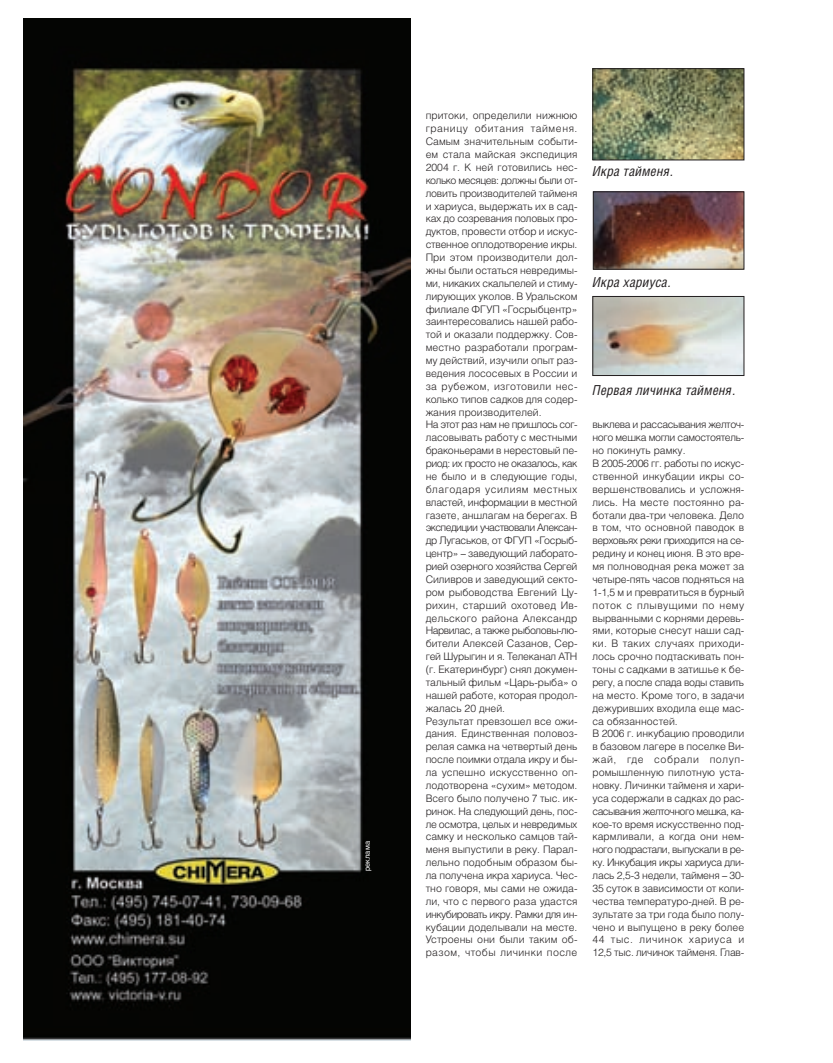
<style>
.page{position:relative;width:833px;height:1063px;background:#fff}
.page>*{position:absolute;margin:0;border:0;box-sizing:border-box;transform-origin:0 0}
.t1{font:italic 13.75px "Helios Cond";letter-spacing:.01em;color:#231f20}
.t2{font:300 10.38px/12.9px "Helios";letter-spacing:-.005em;color:#231f20}
.t3{font:7.5px "Journalistic";color:#fff}
</style>
<div class="page">
<img style="left:594px;top:298px;width:148px;height:76px">
<div style="left:592px;top:296px;width:152px;height:80px;border:1px solid #231f20"></div>
<img style="left:594px;top:70px;width:148px;height:88px">
<div style="left:592px;top:68px;width:152px;height:92px;border:1px solid #231f20"></div>
<img style="left:595px;top:194px;width:147px;height:74px">
<div style="left:593px;top:192px;width:151px;height:78px;border:1px solid #231f20"></div>
<div style="left:18px;top:18px;width:393px;height:1028px;background:linear-gradient(to right,#fff,#fff)"></div>
<img style="left:24px;top:19px;width:386px;height:1022px">
<svg style="left:366px;top:867px;width:5px;height:3px"></svg>
<p class="t3" style="left:364px;top:867px;width:27px;rotate:-90deg">ÂÍÎ‡Ï‡</p>
<p class="t2" style="left:426px;top:110px;width:153px">притоки, определили нижнюю границу обитания тайменя.<br>Самым значительным событи&shy;ем стала майская экспедиция<br>2004 г. К ней готовились нес&shy;колько месяцев: должны были от&shy;ловить производителей тайменя и хариуса, выдержать их в сад&shy;ках до созревания половых про&shy;дуктов, провести отбор и искус&shy;ственное оплодотворение икры.<br>При этом производители дол&shy;жны были остаться невредимы&shy;ми, никаких скальпелей и стиму&shy;лирующих уколов. В Уральском филиале ФГУП «Госрыбцентр» заинтересовались нашей рабо&shy;той и оказали поддержку. Сов&shy;местно разработали програм&shy;му действий, изучили опыт раз&shy;ведения лососевых в России и за рубежом, изготовили нес&shy;колько типов садков для содер&shy;жания производителей.<br>На этот раз нам не пришлось сог&shy;ласовывать работу с местными браконьерами в нерестовый пе&shy;риод: их просто не оказалось, как не было и в следующие годы, благодаря усилиям местных властей, информации в местной газете, аншлагам на берегах. В экспедиции участвовали Алексан&shy;др Лугаськов, от ФГУП «Госрыб&shy;центр» – заведующий лаборато&shy;рией озерного хозяйства Сергей<br>Силивров и заведующий секто&shy;ром рыбоводства Евгений Цу&shy;рихин, старший охотовед Ив&shy;дельского района Александр<br>Нарвилас, а также рыболовы-лю&shy;бители Алексей Сазанов, Сер&shy;гей Шурыгин и я. Телеканал АТН (г. Екатеринбург) снял докумен&shy;тальный фильм «Царь-рыба» о нашей работе, которая продол&shy;жалась 20 дней.<br>Результат превзошел все ожи&shy;дания. Единственная половоз&shy;релая самка на четвертый день после поимки отдала икру и бы&shy;ла успешно искусственно оп&shy;лодотворена «сухим» методом.<br>Всего было получено 7 тыс. ик&shy;ринок. На следующий день, пос&shy;ле осмотра, целых и невредимых самку и несколько самцов тай&shy;меня выпустили в реку. Парал&shy;лельно подобным образом бы&shy;ла получена икра хариуса. Чес&shy;тно говоря, мы сами не ожида&shy;ли, что с первого раза удастся инкубировать икру. Рамки для ин&shy;кубации доделывали на месте.<br>Устроены они были таким об&shy;разом, чтобы личинки после</p>
<h1 class="t1" style="left:592px;top:167px;width:82px">Икра тайменя.</h1>
<h1 class="t1" style="left:592px;top:277px;width:80px">Икра хариуса.</h1>
<h1 class="t1" style="left:592px;top:385px;width:144px">Первая личинка тайменя.</h1>
<p class="t2" style="left:592px;top:419px;width:153px">выклева и рассасывания желточ&shy;ного мешка могли самостоятель&shy;но покинуть рамку.<br>В 2005-2006 гг. работы по искус&shy;ственной инкубации икры со&shy;вершенствовались и усложня&shy;лись. На месте постоянно ра&shy;ботали два-три человека. Дело в том, что основной паводок в верховьях реки приходится на се&shy;редину и конец июня. В это вре&shy;мя полноводная река может за четыре-пять часов подняться на<br>1-1,5 м и превратиться в бурный поток с плывущими по нему вырванными с корнями деревь&shy;ями, которые снесут наши сад&shy;ки. В таких случаях приходи&shy;лось срочно подтаскивать пон&shy;тоны с садками в затишье к бе&shy;регу, а после спада воды ставить на место. Кроме того, в задачи дежуривших входила еще мас&shy;са обязанностей.<br>В 2006 г. инкубацию проводили в базовом лагере в поселке Ви&shy;жай, где собрали полуп&shy;ромышленную пилотную уста&shy;новку. Личинки тайменя и хари&shy;уса содержали в садках до рас&shy;сасывания желточного мешка, ка&shy;кое-то время искусственно под&shy;кармливали, а когда они нем&shy;ного подрастали, выпускали в ре&shy;ку. Инкубация икры хариуса дли&shy;лась 2,5-3 недели, тайменя – 30-<br>35 суток в зависимости от коли&shy;чества температуро-дней. В ре&shy;зультате за три года было полу&shy;чено и выпущено в реку более<br>44 тыс. личинок хариуса и<br>12,5 тыс. личинок тайменя. Глав-</p>
</div>
